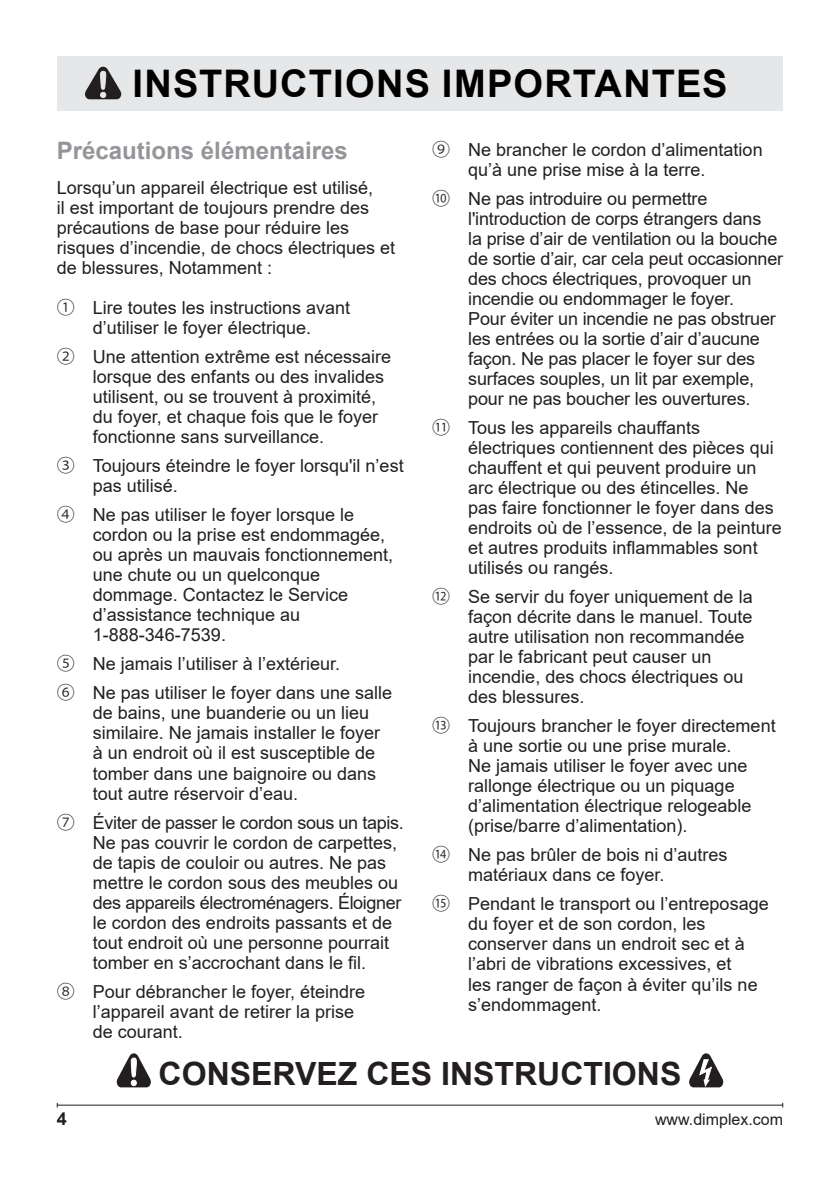
<style>
.page{position:relative;width:840px;height:1191px;background:#fff}
.page>*{position:absolute;margin:0;border:0;box-sizing:border-box;transform-origin:0 0}
.heading_1{font:700 38px "Arial";letter-spacing:.03em;color:#000}
.Body_Text{font:700 32px "Arial";color:#231f20}
.heading_2{font:700 24px "Arial";color:#939598}
.Body_Text-2{font:18px/20px "Arial";color:#231f20}
.t1{font:700 18px "Arial";color:#231f20}
.t2{font:16px "Arial";color:#231f20}
.s1{font-family:"Koz Go Pro"}
</style>
<div class="page">
<hr style="left:57px;top:1104px;width:725px;height:1px;background:#231f20">
<div style="left:57px;top:57px;width:725px;height:54px;background:#e6e7e9"></div>
<svg style="left:85px;top:66px;width:36px;height:33px"></svg>
<svg style="left:117px;top:1053px;width:34px;height:34px"></svg>
<svg style="left:689px;top:1053px;width:33px;height:34px"></svg>
<p class="heading_1" style="left:132px;top:57px;width:596px">INSTRUCTIONS IMPORTANTES</p>
<p class="heading_2" style="left:57px;top:134px;width:292px">Précautions élémentaires</p>
<p class="Body_Text-2" style="left:57px;top:177px;width:340px">Lorsqu’un appareil électrique est utilisé,<br>il est important de toujours prendre des précautions de base pour réduire les risques d’incendie, de chocs électriques et de blessures, Notamment :</p>
<p class="Body_Text-2" style="left:57px;top:298px;width:295px;text-align:center"><span class="s1">①</span> Lire toutes les instructions avant d’utiliser le foyer électrique.</p>
<p class="Body_Text-2" style="left:93px;top:347px;width:300px;text-indent:-36px"><span class="s1">②</span> Une attention extrême est nécessaire lorsque des enfants ou des invalides utilisent, ou se trouvent à proximité, du foyer, et chaque fois que le foyer fonctionne sans surveillance.</p>
<p class="Body_Text-2" style="left:93px;top:456px;width:312px;text-indent:-36px"><span class="s1">③</span> Toujours éteindre le foyer lorsqu'il n’est pas utilisé.</p>
<p class="Body_Text-2" style="left:93px;top:505px;width:302px;text-indent:-36px"><span class="s1">④</span> Ne pas utiliser le foyer lorsque le cordon ou la prise est endommagée, ou après un mauvais fonctionnement, une chute ou un quelconque dommage. Contactez le Service d’assistance technique au<br>1-888-346-7539.</p>
<p class="Body_Text-2" style="left:57px;top:654px;width:285px"><span class="s1">⑤</span> Ne jamais l’utiliser à l’extérieur.</p>
<p class="Body_Text-2" style="left:93px;top:683px;width:301px;text-indent:-36px"><span class="s1">⑥</span> Ne pas utiliser le foyer dans une salle de bains, une buanderie ou un lieu similaire. Ne jamais installer le foyer à un endroit où il est susceptible de tomber dans une baignoire ou dans tout autre réservoir d’eau.</p>
<p class="Body_Text-2" style="left:93px;top:812px;width:312px;text-indent:-36px"><span class="s1">⑦</span> Éviter de passer le cordon sous un tapis.<br>Ne pas couvrir le cordon de carpettes, de tapis de couloir ou autres. Ne pas mettre le cordon sous des meubles ou des appareils électroménagers. Éloigner le cordon des endroits passants et de tout endroit où une personne pourrait tomber en s’accrochant dans le fil.</p>
<p class="Body_Text-2" style="left:93px;top:981px;width:274px;text-indent:-36px"><span class="s1">⑧</span> Pour débrancher le foyer, éteindre l’appareil avant de retirer la prise de courant.</p>
<p class="Body_Text-2" style="left:468px;top:140px;width:296px;text-indent:-36px"><span class="s1">⑨</span> Ne brancher le cordon d’alimentation qu’à une prise mise à la terre.</p>
<p class="Body_Text-2" style="left:468px;top:189px;width:316px;text-indent:-36px"><span class="s1">⑩</span> Ne pas introduire ou permettre l'introduction de corps étrangers dans<br>la prise d’air de ventilation ou la bouche de sortie d’air, car cela peut occasionner des chocs électriques, provoquer un incendie ou endommager le foyer.<br>Pour éviter un incendie ne pas obstruer les entrées ou la sortie d’air d’aucune façon. Ne pas placer le foyer sur des surfaces souples, un lit par exemple, pour ne pas boucher les ouvertures.</p>
<p class="Body_Text-2" style="left:468px;top:418px;width:315px;text-indent:-36px"><span class="s1">⑪</span> Tous les appareils chauffants électriques contiennent des pièces qui chauffent et qui peuvent produire un arc électrique ou des étincelles. Ne pas faire fonctionner le foyer dans des endroits où de l’essence, de la peinture et autres produits inflammables sont utilisés ou rangés.</p>
<p class="Body_Text-2" style="left:468px;top:587px;width:286px;text-indent:-36px"><span class="s1">⑫</span> Se servir du foyer uniquement de la façon décrite dans le manuel. Toute autre utilisation non recommandée par le fabricant peut causer un incendie, des chocs électriques ou des blessures.</p>
<p class="Body_Text-2" style="left:468px;top:716px;width:309px;text-indent:-36px"><span class="s1">⑬</span> Toujours brancher le foyer directement à une sortie ou une prise murale.<br>Ne jamais utiliser le foyer avec une rallonge électrique ou un piquage d’alimentation électrique relogeable (prise/barre d’alimentation).</p>
<p class="Body_Text-2" style="left:468px;top:845px;width:261px;text-indent:-36px"><span class="s1">⑭</span> Ne pas brûler de bois ni d’autres matériaux dans ce foyer.</p>
<p class="Body_Text-2" style="left:468px;top:894px;width:302px;text-indent:-36px"><span class="s1">⑮</span> Pendant le transport ou l’entreposage du foyer et de son cordon, les conserver dans un endroit sec et à l’abri de vibrations excessives, et<br>les ranger de façon à éviter qu’ils ne s’endommagent.</p>
<p class="Body_Text" style="left:158px;top:1051px;width:524px">CONSERVEZ CES INSTRUCTIONS</p>
<p class="t1" style="left:57px;top:1105px;width:12px">4</p>
<p class="t2" style="left:654px;top:1108px;width:130px">www.dimplex.com</p>
</div>
